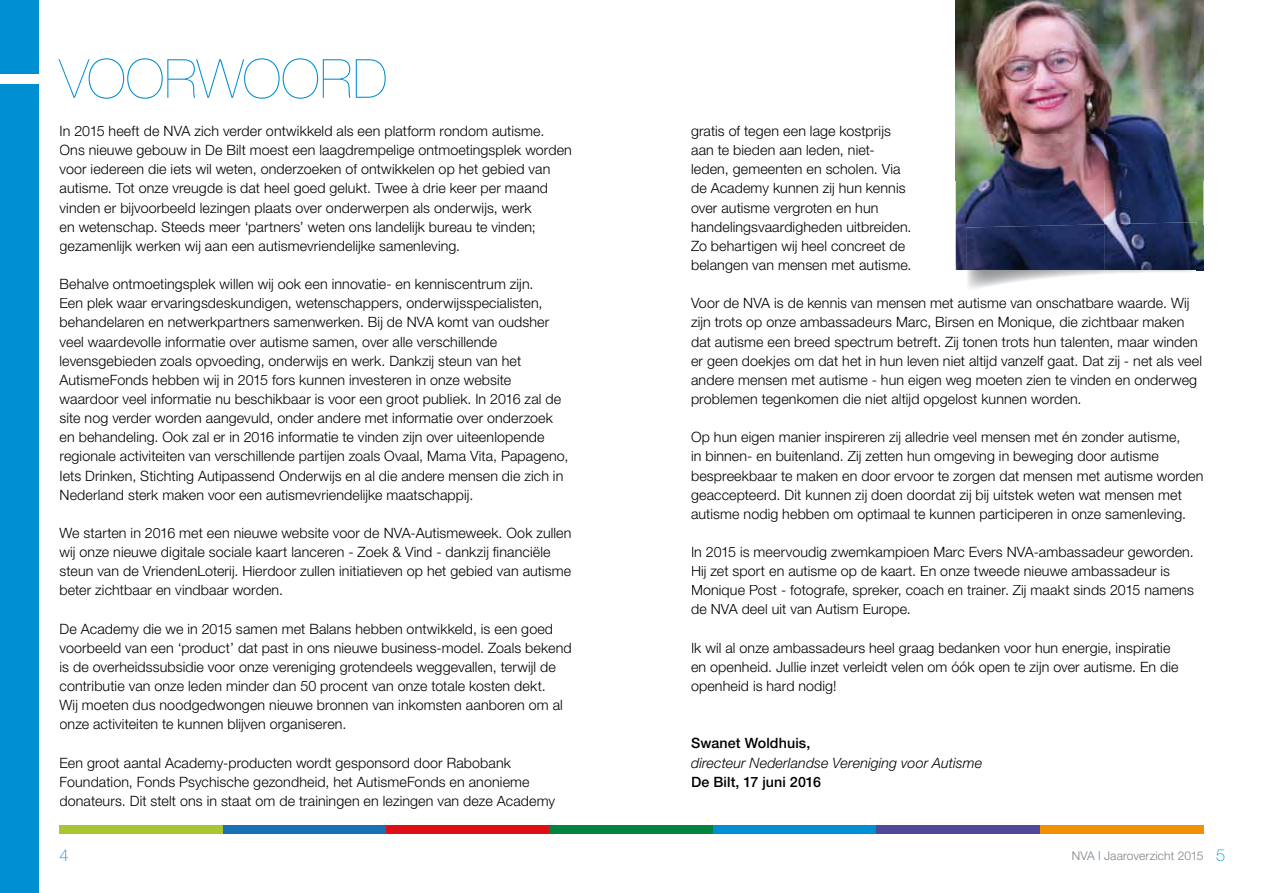
<style>
.page{position:relative;width:1263px;height:893px;background:#fff}
.page>*{position:absolute;margin:0;border:0;box-sizing:border-box;transform-origin:0 0}
.t1{font:200 54px "Helvetica Neue";letter-spacing:-.005em;color:#008fd1}
.t2{font:100 16.5px "Helvetica Neue";color:#008fd1}
.t3{font:300 14.25px/19.2px "Helvetica Neue";letter-spacing:.01em;color:#000}
.t4{font:italic 300 14.25px "Helvetica Neue";letter-spacing:.005em;color:#000}
.t5{font:500 14.25px "Helvetica Neue";letter-spacing:.01em;color:#000}
.t6{font:300 12px "Helvetica Neue";letter-spacing:.01em;color:#808184}
.s1{color:#008fd1}
.s2{font-weight:100;font-size:16.5px;color:#008fd1}
</style>
<div class="page">
<img style="left:967px;top:270px;width:229px;height:19px">
<img style="left:956px;top:0;width:247px;height:225px">
<img style="left:956px;top:225px;width:11px;height:45px">
<img style="left:1196px;top:225px;width:7px;height:45px">
<img style="left:967px;top:224px;width:138px;height:46px">
<img style="left:1105px;top:222px;width:91px;height:48px">
<div style="left:60px;top:825px;width:163px;height:8px;background:#a7c631"></div>
<div style="left:223px;top:825px;width:163px;height:8px;background:#1871b5"></div>
<div style="left:386px;top:825px;width:164px;height:8px;background:#df0f15"></div>
<div style="left:550px;top:825px;width:163px;height:8px;background:#00843f"></div>
<div style="left:713px;top:825px;width:164px;height:8px;background:#008fd1"></div>
<div style="left:877px;top:825px;width:163px;height:8px;background:#4e4a98"></div>
<div style="left:1040px;top:825px;width:163px;height:8px;background:#f19000"></div>
<div style="left:0;top:0;width:38px;height:893px;background:#008fd1"></div>
<div style="left:0;top:75px;width:38px;height:9px;background:#fff"></div>
<h1 class="t1" style="left:60px;top:48px;width:330px">VOORWOORD</h1>
<p class="t3" style="left:60px;top:121px;width:514px">In 2015 heeft de NVA zich verder ontwikkeld als een platform rondom autisme.<br>Ons nieuwe gebouw in De Bilt moest een laagdrempelige ontmoetingsplek worden voor iedereen die iets wil weten, onderzoeken of ontwikkelen op het gebied van autisme. Tot onze vreugde is dat heel goed gelukt. Twee à drie keer per maand vinden er bijvoorbeeld lezingen plaats over onderwerpen als onderwijs, werk<br>en wetenschap. Steeds meer ‘partners’ weten ons landelijk bureau te vinden; gezamenlijk werken wij aan een autismevriendelijke samenleving.</p>
<p class="t3" style="left:60px;top:274px;width:510px">Behalve ontmoetingsplek willen wij ook een innovatie- en kenniscentrum zijn.<br>Een plek waar ervaringsdeskundigen, wetenschappers, onderwijsspecialisten, behandelaren en netwerkpartners samenwerken. Bij de NVA komt van oudsher veel waardevolle informatie over autisme samen, over alle verschillende levensgebieden zoals opvoeding, onderwijs en werk. Dankzij steun van het AutismeFonds hebben wij in 2015 fors kunnen investeren in onze website waardoor veel informatie nu beschikbaar is voor een groot publiek. In 2016 zal de site nog verder worden aangevuld, onder andere met informatie over onderzoek en behandeling. Ook zal er in 2016 informatie te vinden zijn over uiteenlopende regionale activiteiten van verschillende partijen zoals Ovaal, Mama Vita, Papageno, Iets Drinken, Stichting Autipassend Onderwijs en al die andere mensen die zich in Nederland sterk maken voor een autismevriendelijke maatschappij.</p>
<p class="t3" style="left:60px;top:523px;width:513px">We starten in 2016 met een nieuwe website voor de NVA-Autismeweek. Ook zullen wij onze nieuwe digitale sociale kaart lanceren - Zoek &amp; Vind - dankzij financiële steun van de VriendenLoterij. Hierdoor zullen initiatieven op het gebied van autisme beter zichtbaar en vindbaar worden.</p>
<p class="t3" style="left:60px;top:619px;width:514px">De Academy die we in 2015 samen met Balans hebben ontwikkeld, is een goed voorbeeld van een ‘product’ dat past in ons nieuwe business-model. Zoals bekend is de overheidssubsidie voor onze vereniging grotendeels weggevallen, terwijl de contributie van onze leden minder dan 50 procent van onze totale kosten dekt.<br>Wij moeten dus noodgedwongen nieuwe bronnen van inkomsten aanboren om al onze activiteiten te kunnen blijven organiseren.</p>
<p class="t3" style="left:60px;top:752px;width:497px">Een groot aantal Academy-producten wordt gesponsord door Rabobank<br>Foundation, Fonds Psychische gezondheid, het AutismeFonds en anonieme donateurs. Dit stelt ons in staat om de trainingen en lezingen van deze Academy</p>
<p class="t3" style="left:691px;top:121px;width:222px">gratis of tegen een lage kostprijs aan te bieden aan leden, niet&shy;leden, gemeenten en scholen. Via de Academy kunnen zij hun kennis over autisme vergroten en hun handelingsvaardigheden uitbreiden.<br>Zo behartigen wij heel concreet de belangen van mensen met autisme.</p>
<p class="t3" style="left:691px;top:293px;width:512px">Voor de NVA is de kennis van mensen met autisme van onschatbare waarde. Wij zijn trots op onze ambassadeurs Marc, Birsen en Monique, die zichtbaar maken dat autisme een breed spectrum betreft. Zij tonen trots hun talenten, maar winden er geen doekjes om dat het in hun leven niet altijd vanzelf gaat. Dat zij - net als veel andere mensen met autisme - hun eigen weg moeten zien te vinden en onderweg problemen tegenkomen die niet altijd opgelost kunnen worden.</p>
<p class="t3" style="left:691px;top:427px;width:514px">Op hun eigen manier inspireren zij alledrie veel mensen met én zonder autisme,<br>in binnen- en buitenland. Zij zetten hun omgeving in beweging door autisme bespreekbaar te maken en door ervoor te zorgen dat mensen met autisme worden geaccepteerd. Dit kunnen zij doen doordat zij bij uitstek weten wat mensen met autisme nodig hebben om optimaal te kunnen participeren in onze samenleving.</p>
<p class="t3" style="left:691px;top:542px;width:504px">In 2015 is meervoudig zwemkampioen Marc Evers NVA-ambassadeur geworden.<br>Hij zet sport en autisme op de kaart. En onze tweede nieuwe ambassadeur is Monique Post - fotografe, spreker, coach en trainer. Zij maakt sinds 2015 namens de NVA deel uit van Autism Europe.</p>
<p class="t3" style="left:691px;top:638px;width:489px">Ik wil al onze ambassadeurs heel graag bedanken voor hun energie, inspiratie en openheid. Jullie inzet verleidt velen om óók open te zijn over autisme. En die openheid is hard nodig!</p>
<p class="t5" style="left:691px;top:735px;width:121px">Swanet Woldhuis,</p>
<p class="t4" style="left:691px;top:754px;width:293px">directeur Nederlandse Vereniging voor Autisme</p>
<p class="t5" style="left:691px;top:773px;width:132px">De Bilt, 17 juni 2016</p>
<p class="t2" style="left:60px;top:846px;width:11px">4</p>
<p class="t6" style="left:1072px;top:848px;width:155px">NVA <span class="s1">|</span> Jaaroverzicht 2015 <span class="s2">5</span></p>
</div>
